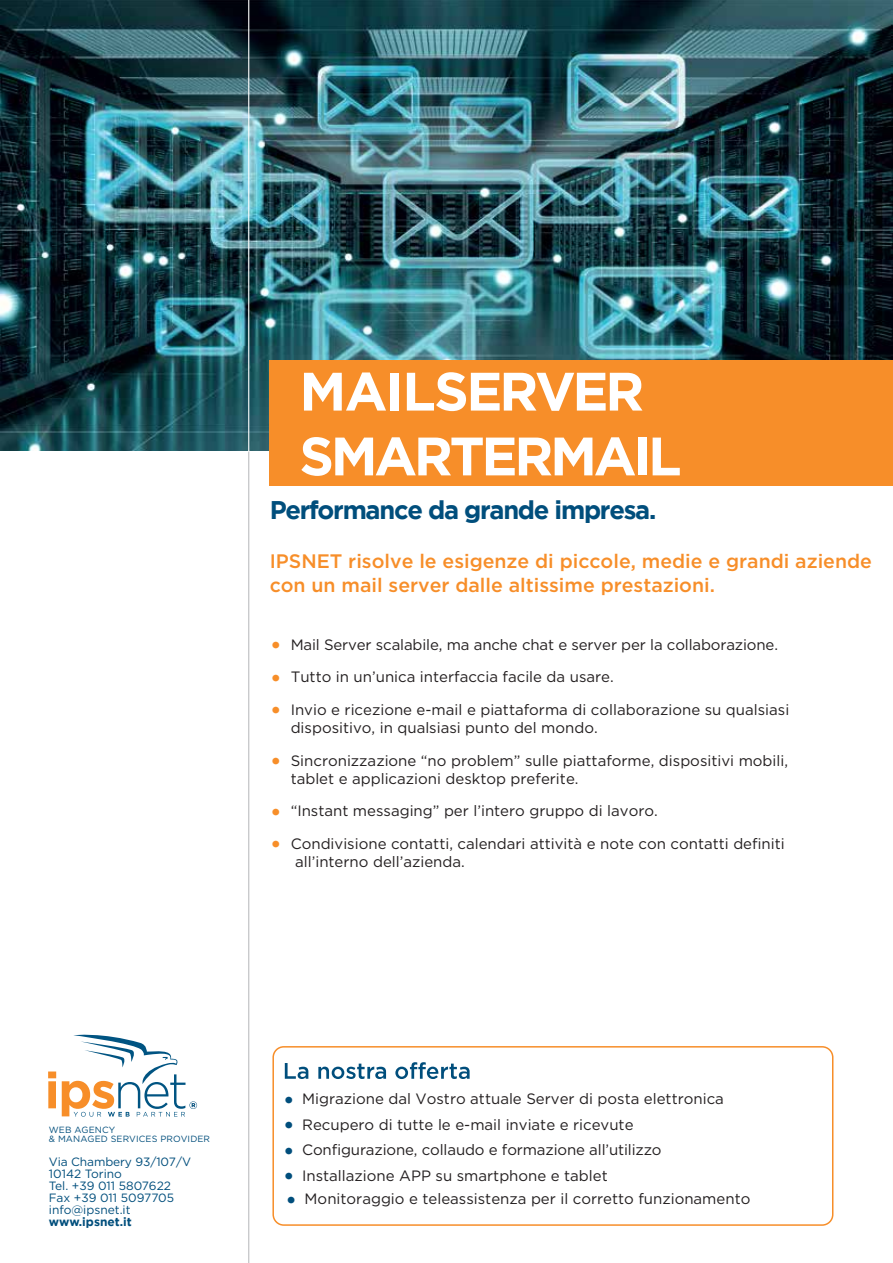
<style>
.page{position:relative;width:893px;height:1263px;background:#fff}
.page>*{position:absolute;margin:0;border:0;box-sizing:border-box;transform-origin:0 0}
.t1{font:700 54px/64.8px "Gotham";letter-spacing:-.06em;color:#fff}
.t2{font:700 25.5px "Gotham";letter-spacing:-.05em;color:#004e7c}
.t3{font:500 19.5px/23.4px "Gotham";color:#f78e29}
.t4{font:15px/18px "Gotham";color:#231f20}
.t5{font:12px/12px "Gotham";color:#004e7c}
.t6{font:700 12px "Gotham";color:#004e7c}
.t7{font:9px/9px "Gotham";letter-spacing:.01em;color:#004e7c}
.s1{font-size:25.5px;color:#f78e29}
.s2{font-size:25.5px;color:#004e7c}
</style>
<div class="page">
<img style="left:0;top:0;width:893px;height:450px">
<div style="left:270px;top:360px;width:623px;height:126px;background:#f78e29"></div>
<svg style="left:285px;top:1062px;width:185px;height:17px"></svg>
<hr style="left:248px;top:451px;width:1px;height:812px;background:#bcbec0">
<hr style="left:248px;top:0;width:1px;height:452px;background:#fff">
<svg style="left:48px;top:1071px;width:8px;height:37px"></svg>
<svg style="left:62px;top:1034px;width:135px;height:83px"></svg>
<div style="left:272px;top:1046px;width:561px;height:180px;border:2px solid #f78e29;border-radius:11px"></div>
<h1 class="t1" style="left:299px;top:358px;width:384px">MAILSERVER<br>SMARTERMAIL</h1>
<h2 class="t2" style="left:270px;top:495px;width:388px">Performance da grande impresa.</h2>
<h3 class="t3" style="left:270px;top:550px;width:604px">IPSNET risolve le esigenze di piccole, medie e grandi aziende con un mail server dalle altissime prestazioni.</h3>
<p class="t4" style="left:270px;top:635px;width:510px"><span class="s1">•</span> Mail Server scalabile, ma anche chat e server per la collaborazione.</p>
<p class="t4" style="left:270px;top:667px;width:346px"><span class="s1">•</span> Tutto in un’unica interfaccia facile da usare.</p>
<p class="t4" style="left:291px;top:700px;width:500px;text-indent:-21px"><span class="s1">•</span> Invio e ricezione e-mail e piattaforma di collaborazione su qualsiasi dispositivo, in qualsiasi punto del mondo.</p>
<p class="t4" style="left:291px;top:751px;width:499px;text-indent:-21px"><span class="s1">•</span> Sincronizzazione “no problem” sulle piattaforme, dispositivi mobili, tablet e applicazioni desktop preferite.</p>
<p class="t4" style="left:270px;top:801px;width:390px"><span class="s1">•</span> “Instant messaging” per l’intero gruppo di lavoro.</p>
<p class="t4" style="left:295px;top:834px;width:491px;text-indent:-25px"><span class="s1">•</span> Condivisione contatti, calendari attività e note con contatti definiti all’interno dell’azienda.</p>
<p class="t7" style="left:49px;top:1125px;width:163px">WEB AGENCY<br>&amp; MANAGED SERVICES PROVIDER</p>
<p class="t5" style="left:49px;top:1156px;width:144px">Via Chambery 93/107/V<br>10142 Torino<br>Tel. +39 011 5807622<br>Fax +39 011 5097705 info@ipsnet.it</p>
<p class="t6" style="left:49px;top:1215px;width:84px">www.ipsnet.it</p>
<p class="t4" style="left:283px;top:1090px;width:443px"><span class="s2">•</span> Migrazione dal Vostro attuale Server di posta elettronica</p>
<p class="t4" style="left:283px;top:1115px;width:352px"><span class="s2">•</span> Recupero di tutte le e-mail inviate e ricevute</p>
<p class="t4" style="left:283px;top:1141px;width:380px"><span class="s2">•</span> Configurazione, collaudo e formazione all’utilizzo</p>
<p class="t4" style="left:283px;top:1166px;width:327px"><span class="s2">•</span> Installazione APP su smartphone e tablet</p>
<p class="t4" style="left:285px;top:1189px;width:467px"><span class="s2">•</span> Monitoraggio e teleassistenza per il corretto funzionamento</p>
</div>
